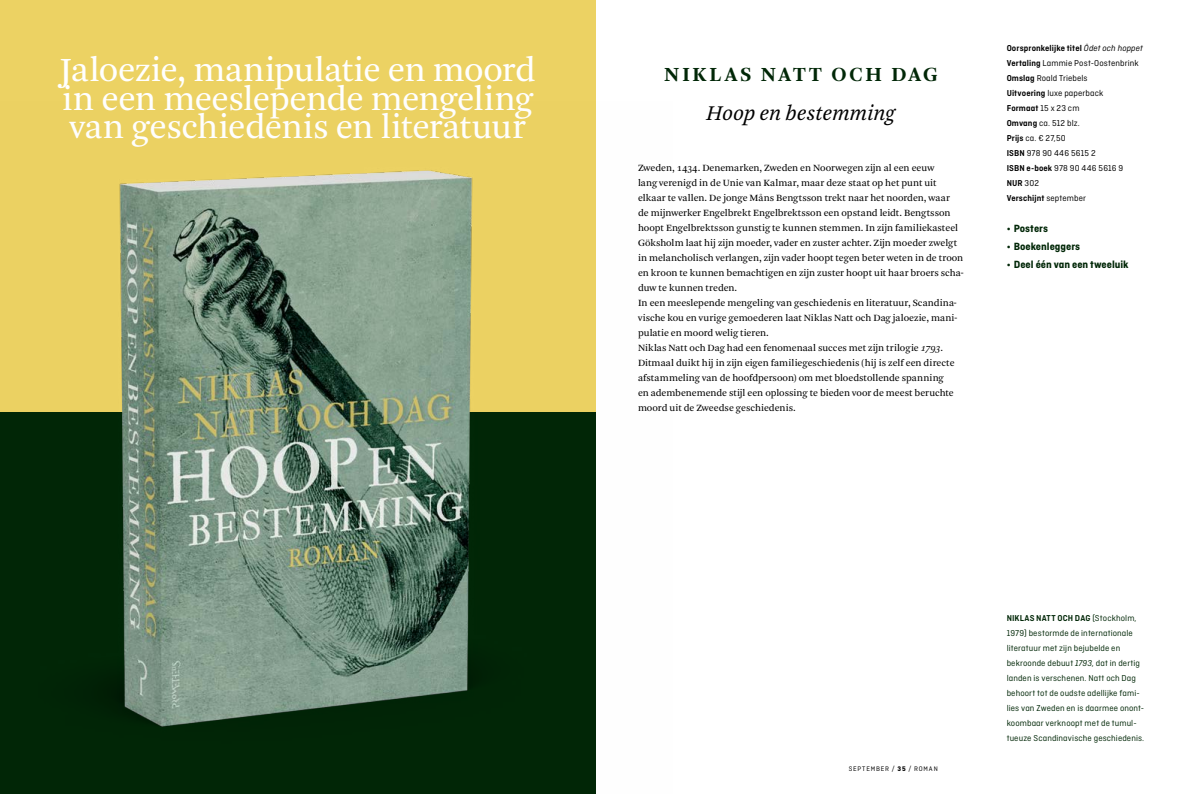
<style>
.page{position:relative;width:1191px;height:794px;background:#fff}
.page>*{position:absolute;margin:0;border:0;box-sizing:border-box;transform-origin:0 0}
.t1{font:35.5px/28.4px "Arnhem Blond";letter-spacing:-.015em;color:#fff}
.t2{font:italic 22px "Arnhem Blond";letter-spacing:-.005em;color:#000}
.t3{font:700 21px "Arnhem";letter-spacing:.125em;color:#012707}
.t4{font:700 11px "Ciutadella";color:#012707}
.t5{font:10px/15px "Arnhem Blond";color:#000}
.t6{font:9px/15px "Ciutadella";letter-spacing:.01em;color:#012707}
.t7{font:9px/15px "Ciutadella";letter-spacing:.015em;color:#000}
.t8{font:7px "Ciutadella";letter-spacing:.115em;color:#000}
.s1{font-style:italic}
.s2{font-weight:600}
.s3{font-weight:700}
</style>
<div class="page">
<div style="left:0;top:0;width:595px;height:411px;background:#ecd263"></div>
<img style="left:0;top:102px;width:596px;height:692px">
<h1 class="t1" style="left:60px;top:56px;width:477px">Jaloezie, manipulatie en moord</h1>
<h3 class="t3" style="left:664px;top:62px;width:275px">NIKLAS NATT OCH DAG</h3>
<h1 class="t1" style="left:62px;top:85px;width:472px">in een meeslepende mengeling van geschiedenis en literatuur</h1>
<h2 class="t2" style="left:707px;top:101px;width:190px">Hoop en bestemming</h2>
<p class="t5" style="left:638px;top:160px;width:327px">Zweden, 1434. Denemarken, Zweden en Noorwegen zijn al een eeuw<br>lang verenigd in de Unie van Kalmar, maar deze staat op het punt uit elkaar te vallen. De jonge Måns Bengtsson trekt naar het noorden, waar<br>de mijnwerker Engelbrekt Engelbrektsson een opstand leidt. Bengtsson hoopt Engelbrektsson gunstig te kunnen stemmen. In zijn familiekasteel Göksholm laat hij zijn moeder, vader en zuster achter. Zijn moeder zwelgt in melancholisch verlangen, zijn vader hoopt tegen beter weten in de troon en kroon te kunnen bemachtigen en zijn zuster hoopt uit haar broers scha&shy;duw te kunnen treden.<br>In een meeslepende mengeling van geschiedenis en literatuur, Scandina&shy;vische kou en vurige gemoederen laat Niklas Natt och Dag jaloezie, mani&shy;pulatie en moord welig tieren.<br>Niklas Natt och Dag had een fenomenaal succes met zijn trilogie <span class="s1">1793</span>.<br>Ditmaal duikt hij in zijn eigen familiegeschiedenis (hij is zelf een directe afstammeling van de hoofdpersoon) om met bloedstollende spanning<br>en adembenemende stijl een oplossing te bieden voor de meest beruchte moord uit de Zweedse geschiedenis.</p>
<p class="t7" style="left:1006px;top:41px;width:138px"><span class="s2">Oorspronkelijke titel</span> <span class="s1">Ödet och hoppet<br></span><span class="s2">Vertaling</span> Lammie Post-Oostenbrink<br><span class="s2">Omslag</span> Roald Triebels<br><span class="s2">Uitvoering</span> luxe paperback<br><span class="s2">Formaat</span> 15 x 23 cm<br><span class="s2">Omvang</span> ca. 512 blz.<br><span class="s2">Prijs</span> ca. € 27,50<br><span class="s2">ISBN</span> 978 90 446 5615 2<br><span class="s2">ISBN e-boek</span> 978 90 446 5616 9<br><span class="s2">NUR</span> 302<br><span class="s2">Verschijnt</span> september</p>
<p class="t4" style="left:1006px;top:222px;width:43px">• Posters</p>
<p class="t4" style="left:1006px;top:240px;width:75px">• Boekenleggers</p>
<p class="t4" style="left:1006px;top:258px;width:123px">• Deel één van een tweeluik</p>
<p class="t8" style="left:848px;top:765px;width:91px">SEPTEMBER / <span class="s3">35</span> / ROMAN</p>
<p class="t6" style="left:1006px;top:611px;width:139px"><span class="s2">NIKLAS NATT OCH DAG</span> (Stockholm, 1979) bestormde de internationale literatuur met zijn bejubelde en bekroonde debuut <span class="s1">1793</span>, dat in dertig landen is verschenen. Natt och Dag behoort tot de oudste adellijke fami&shy;lies van Zweden en is daarmee onont&shy;koombaar verknoopt met de tumul&shy;tueuze Scandinavische geschiedenis.</p>
</div>
